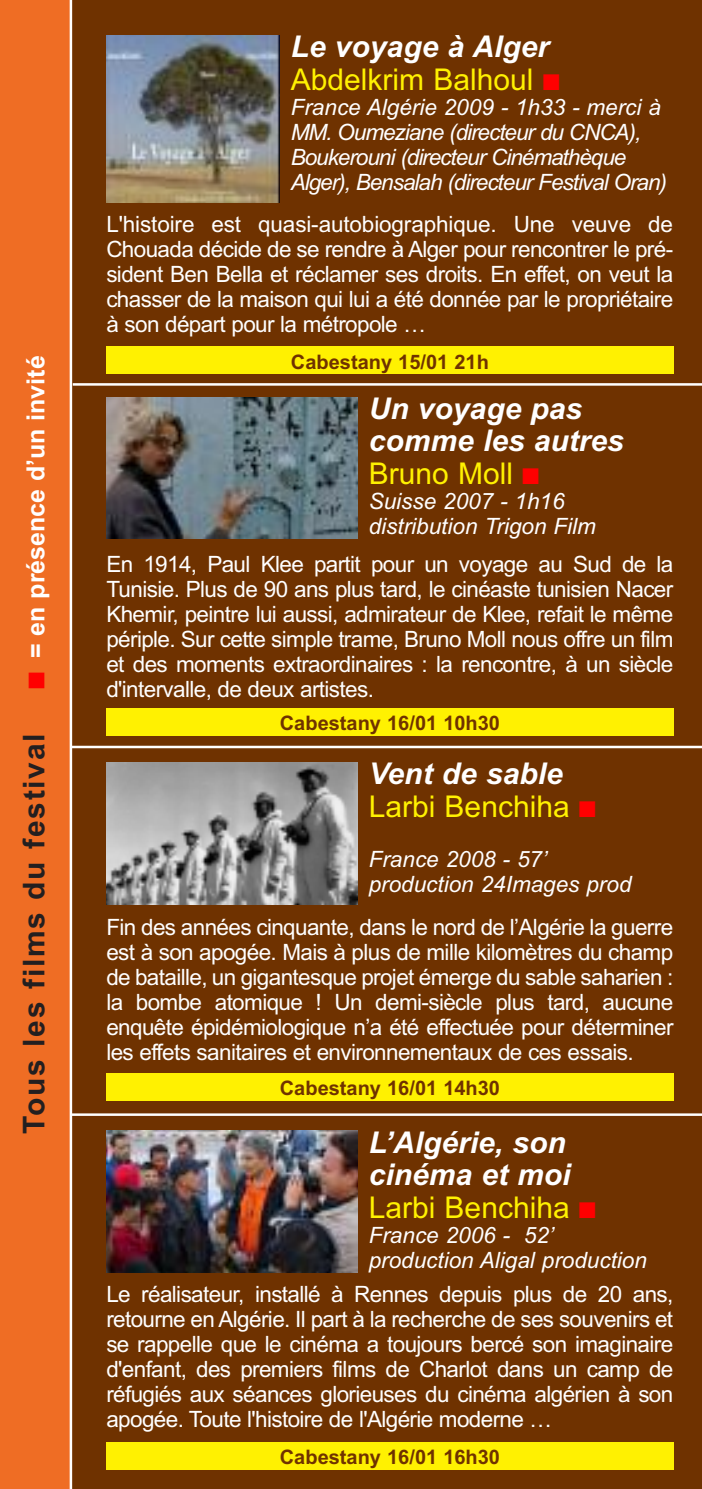
<style>
.page{position:relative;width:702px;height:1489px;background:#fff}
.page>*{position:absolute;margin:0;border:0;box-sizing:border-box;transform-origin:0 0}
.t1{font:italic 700 30px/32.5px "Arial";color:#fff}
.t2{font:30px/32.5px "Arial";color:#fff101}
.t3{font:700 30px "Arial";letter-spacing:.055em;color:#231f20}
.t4{font:700 25px "Arial";color:#fff}
.t5{font:22.5px/25px "Arial";letter-spacing:-.03em;color:#fff;text-align:justify}
.t6{font:italic 22.5px/25px "Arial";letter-spacing:-.045em;color:#fff}
.t7{font:italic 22.5px/25px "Arial";color:#fff}
.t8{font:700 20px "Arial";color:#6f3200}
.s1{color:#f00}
.s2{font-weight:700;font-style:italic;color:#fff}
.s3{font-weight:400;font-style:normal;color:#fff101}
</style>
<div class="page">
<div style="left:71px;top:0;width:631px;height:1488px;background:#6f3200"></div>
<div style="left:0;top:0;width:71px;height:1488px;background:#ef6d24"></div>
<img style="left:106px;top:35px;width:173px;height:167px">
<div style="left:106px;top:346px;width:567px;height:27px;background:#fff101"></div>
<hr style="left:71px;top:745px;width:631px;height:3px;background:#fff">
<hr style="left:70px;top:0;width:2px;height:1488px;background:#fff">
<hr style="left:73px;top:383px;width:629px;height:2px;background:#fff">
<img style="left:106px;top:397px;width:251px;height:142px">
<div style="left:106px;top:708px;width:567px;height:27px;background:#fff101"></div>
<hr style="left:71px;top:1113px;width:631px;height:2px;background:#fff">
<img style="left:106px;top:762px;width:251px;height:142px">
<div style="left:106px;top:1073px;width:567px;height:27px;background:#fff101"></div>
<img style="left:106px;top:1130px;width:251px;height:142px">
<div style="left:106px;top:1441px;width:567px;height:27px;background:#fff101"></div>
<p class="t4" style="left:21px;top:688px;width:335px;rotate:-90deg"><span class="s1">■</span> = en présence d’un invité</p>
<h1 class="t3" style="left:17px;top:1133px;width:401px;rotate:-90deg">Tous les films du festival</h1>
<h1 class="t2" style="left:291px;top:31px;width:270px"><span class="s2">Le voyage à Alger<br></span>Abdelkrim Balhoul <span class="s1">■</span></h1>
<p class="t6" style="left:291px;top:95px;width:378px">France Algérie 2009 - 1h33 - merci à MM. Oumeziane (directeur du CNCA), Boukerouni (directeur Cinémathèque Alger), Bensalah (directeur Festival Oran)</p>
<p class="t5" style="left:106px;top:212px;width:568px">L'histoire est quasi-autobiographique. Une veuve de Chouada décide de se rendre à Alger pour rencontrer le pré&shy;sident Ben Bella et réclamer ses droits. En effet, on veut la chasser de la maison qui lui a été donnée par le propriétaire à son départ pour la métropole …</p>
<p class="t8" style="left:291px;top:350px;width:199px">Cabestany 15/01 21h</p>
<h1 class="t1" style="left:369px;top:392px;width:257px">Un voyage pas comme les autres<br><span class="s3">Bruno Moll</span> <span class="s1">■</span></h1>
<p class="t7" style="left:369px;top:488px;width:229px">Suisse 2007 - 1h16 distribution Trigon Film</p>
<p class="t5" style="left:106px;top:551px;width:568px">En 1914, Paul Klee partit pour un voyage au Sud de la Tunisie. Plus de 90 ans plus tard, le cinéaste tunisien Nacer Khemir, peintre lui aussi, admirateur de Klee, refait le même périple. Sur cette simple trame, Bruno Moll nous offre un film et des moments extraordinaires : la rencontre, à un siècle d'intervalle, de deux artistes.</p>
<p class="t8" style="left:280px;top:711px;width:222px">Cabestany 16/01 10h30</p>
<h1 class="t2" style="left:369px;top:757px;width:229px"><span class="s2">Vent de sable<br></span>Larbi Benchiha <span class="s1">■</span></h1>
<p class="t7" style="left:369px;top:846px;width:264px">France 2008 - 57’ production 24Images prod</p>
<p class="t5" style="left:106px;top:914px;width:568px">Fin des années cinquante, dans le nord de l’Algérie la guerre est à son apogée. Mais à plus de mille kilomètres du champ de bataille, un gigantesque projet émerge du sable saharien : la bombe atomique ! Un demi-siècle plus tard, aucune enquête épidémiologique n’a été effectuée pour déterminer les effets sanitaires et environnementaux de ces essais.</p>
<p class="t8" style="left:280px;top:1076px;width:222px">Cabestany 16/01 14h30</p>
<h1 class="t1" style="left:369px;top:1125px;width:229px">L’Algérie, son cinéma et moi<br><span class="s3">Larbi Benchiha</span> <span class="s1">■</span></h1>
<p class="t7" style="left:369px;top:1222px;width:280px">France 2006 - 52’ production Aligal production</p>
<p class="t5" style="left:106px;top:1281px;width:568px">Le réalisateur, installé à Rennes depuis plus de 20 ans, retourne en Algérie. Il part à la recherche de ses souvenirs et se rappelle que le cinéma a toujours bercé son imaginaire d'enfant, des premiers films de Charlot dans un camp de réfugiés aux séances glorieuses du cinéma algérien à son apogée. Toute l'histoire de l'Algérie moderne …</p>
<p class="t8" style="left:280px;top:1445px;width:222px">Cabestany 16/01 16h30</p>
</div>
